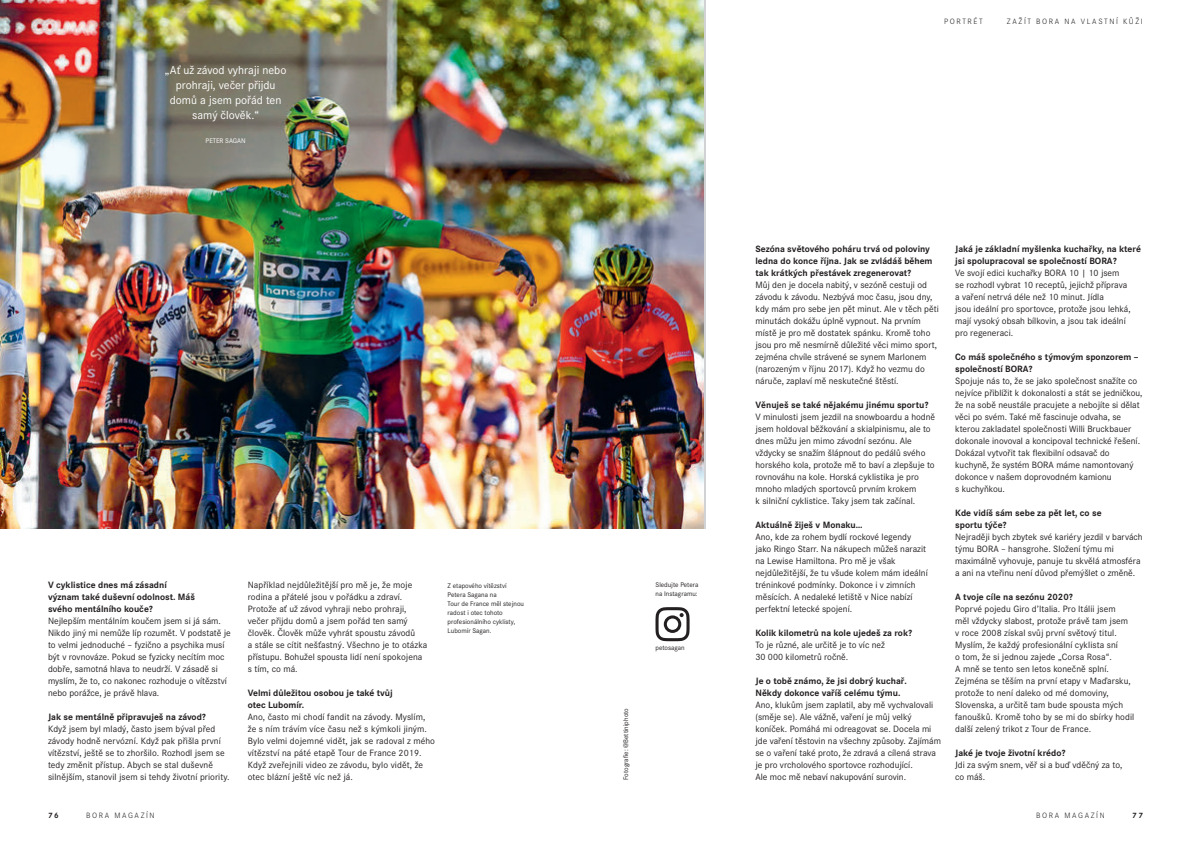
<style>
.page{position:relative;width:1191px;height:842px;background:#fff}
.page>*{position:absolute;margin:0;border:0;box-sizing:border-box;transform-origin:0 0}
._05_TEASER_12_15_lig{font:12px/15px "Corporate S";color:#fff;text-align:center}
._07_LT_9_5_12_regula{font:9.5px/12px "Corporate S";color:#231f20}
._07_LT_9_5_12_regula-2{font:700 9.5px/12px "Corporate S";color:#231f20}
.t1{font:300 8px "Corporate S";letter-spacing:.2em;color:#231f20}
.t2{font:700 8px "Corporate S";color:#231f20}
._09_BU_7_9_regular{font:7px/9px "Corporate S";color:#231f20}
._05_TEASER_12_15_lig-2{font:7px "Corporate S";color:#fff}
</style>
<div class="page">
<img style="left:0;top:0;width:703px;height:528px">
<svg style="left:655px;top:607px;width:34px;height:34px"></svg>
<p class="_05_TEASER_12_15_lig" style="left:165px;top:63px;width:123px">„Ať už závod vyhraji nebo prohraji, večer přijdu domů a jsem pořád ten samý člověk.“</p>
<p class="_05_TEASER_12_15_lig-2" style="left:206px;top:137px;width:42px">PETER SAGAN</p>
<p class="_07_LT_9_5_12_regula-2" style="left:48px;top:579px;width:148px">V cyklistice dnes má zásadní význam také duševní odolnost. Máš svého mentálního kouče?</p>
<p class="_07_LT_9_5_12_regula" style="left:48px;top:615px;width:184px">Nejlepším mentálním koučem jsem si já sám.<br>Nikdo jiný mi nemůže líp rozumět. V podstatě je to velmi jednoduché – fyzično a psychika musí být v rovnováze. Pokud se fyzicky necítím moc dobře, samotná hlava to neudrží. V zásadě si myslím, že to, co nakonec rozhoduje o vítězství nebo porážce, je právě hlava.</p>
<p class="_07_LT_9_5_12_regula-2" style="left:48px;top:711px;width:159px">Jak se mentálně připravuješ na závod?</p>
<p class="_07_LT_9_5_12_regula" style="left:48px;top:723px;width:183px">Když jsem byl mladý, často jsem býval před závody hodně nervózní. Když pak přišla první vítězství, ještě se to zhoršilo. Rozhodl jsem se tedy změnit přístup. Abych se stal duševně silnějším, stanovil jsem si tehdy životní priority.</p>
<p class="_07_LT_9_5_12_regula" style="left:248px;top:579px;width:181px">Například nejdůležitější pro mě je, že moje rodina a přátelé jsou v pořádku a zdraví.<br>Protože ať už závod vyhraji nebo prohraji, večer přijdu domů a jsem pořád ten samý člověk. Člověk může vyhrát spoustu závodů<br>a stále se cítit nešťastný. Všechno je to otázka přístupu. Bohužel spousta lidí není spokojena s tím, co má.</p>
<p class="_07_LT_9_5_12_regula-2" style="left:248px;top:687px;width:146px">Velmi důležitou osobou je také tvůj otec Lubomír.</p>
<p class="_07_LT_9_5_12_regula" style="left:248px;top:711px;width:189px">Ano, často mi chodí fandit na závody. Myslím, že s ním trávím více času než s kýmkoli jiným.<br>Bylo velmi dojemné vidět, jak se radoval z mého vítězství na páté etapě Tour de France 2019.<br>Když zveřejnili video ze závodu, bylo vidět, že otec blázní ještě víc než já.</p>
<p class="_09_BU_7_9_regular" style="left:447px;top:581px;width:78px">Z etapového vítězství<br>Petera Sagana na<br>Tour de France měl stejnou radost i otec tohoto profesionálního cyklisty,<br>Lubomír Sagan.</p>
<p class="t1" style="left:944px;top:17px;width:40px">PORTRÉT</p>
<p class="t1" style="left:1007px;top:17px;width:137px">ZAŽÍT BORA NA VLASTNÍ KŮŽI</p>
<p class="_09_BU_7_9_regular" style="left:621px;top:780px;width:73px;rotate:-90deg">Fotografie: @Bettiniphoto</p>
<p class="_09_BU_7_9_regular" style="left:655px;top:580px;width:44px">Sledujte Petera na Instagramu:</p>
<p class="_09_BU_7_9_regular" style="left:655px;top:643px;width:31px">petosagan</p>
<p class="_07_LT_9_5_12_regula-2" style="left:755px;top:243px;width:179px">Sezóna světového poháru trvá od poloviny ledna do konce října. Jak se zvládáš během tak krátkých přestávek zregenerovat?</p>
<p class="_07_LT_9_5_12_regula" style="left:755px;top:279px;width:185px">Můj den je docela nabitý, v sezóně cestuji od závodu k závodu. Nezbývá moc času, jsou dny, kdy mám pro sebe jen pět minut. Ale v těch pěti minutách dokážu úplně vypnout. Na prvním místě je pro mě dostatek spánku. Kromě toho jsou pro mě nesmírně důležité věci mimo sport, zejména chvíle strávené se synem Marlonem (narozeným v říjnu 2017). Když ho vezmu do náruče, zaplaví mě neskutečné štěstí.</p>
<p class="_07_LT_9_5_12_regula-2" style="left:755px;top:399px;width:174px">Věnuješ se také nějakému jinému sportu?</p>
<p class="_07_LT_9_5_12_regula" style="left:755px;top:411px;width:181px">V minulosti jsem jezdil na snowboardu a hodně jsem holdoval běžkování a skialpinismu, ale to dnes můžu jen mimo závodní sezónu. Ale vždycky se snažím šlápnout do pedálů svého horského kola, protože mě to baví a zlepšuje to rovnováhu na kole. Horská cyklistika je pro mnoho mladých sportovců prvním krokem<br>k silniční cyklistice. Taky jsem tak začínal.</p>
<p class="_07_LT_9_5_12_regula-2" style="left:755px;top:519px;width:109px">Aktuálně žiješ v Monaku…</p>
<p class="_07_LT_9_5_12_regula" style="left:755px;top:531px;width:174px">Ano, kde za rohem bydlí rockové legendy jako Ringo Starr. Na nákupech můžeš narazit na Lewise Hamiltona. Pro mě je však nejdůležitější, že tu všude kolem mám ideální tréninkové podmínky. Dokonce i v zimních měsících. A nedaleké letiště v Nice nabízí perfektní letecké spojení.</p>
<p class="_07_LT_9_5_12_regula-2" style="left:755px;top:626px;width:158px">Kolik kilometrů na kole ujedeš za rok?</p>
<p class="_07_LT_9_5_12_regula" style="left:755px;top:639px;width:131px">To je různé, ale určitě je to víc než<br>30 000 kilometrů ročně.</p>
<p class="_07_LT_9_5_12_regula-2" style="left:755px;top:674px;width:153px">Je o tobě známo, že jsi dobrý kuchař.<br>Někdy dokonce vaříš celému týmu.</p>
<p class="_07_LT_9_5_12_regula" style="left:755px;top:699px;width:187px">Ano, klukům jsem zaplatil, aby mě vychvalovali (směje se). Ale vážně, vaření je můj velký koníček. Pomáhá mi odreagovat se. Docela mi jde vaření těstovin na všechny způsoby. Zajímám se o vaření také proto, že zdravá a cílená strava je pro vrcholového sportovce rozhodující.<br>Ale moc mě nebaví nakupování surovin.</p>
<p class="_07_LT_9_5_12_regula-2" style="left:955px;top:242px;width:187px">Jaká je základní myšlenka kuchařky, na které jsi spolupracoval se společností BORA?</p>
<p class="_07_LT_9_5_12_regula" style="left:955px;top:267px;width:177px">Ve svojí edici kuchařky BORA 10 | 10 jsem<br>se rozhodl vybrat 10 receptů, jejichž příprava a vaření netrvá déle než 10 minut. Jídla<br>jsou ideální pro sportovce, protože jsou lehká, mají vysoký obsah bílkovin, a jsou tak ideální pro regeneraci.</p>
<p class="_07_LT_9_5_12_regula-2" style="left:955px;top:350px;width:185px">Co máš společného s týmovým sponzorem – společností BORA?</p>
<p class="_07_LT_9_5_12_regula" style="left:955px;top:375px;width:189px">Spojuje nás to, že se jako společnost snažíte co nejvíce přiblížit k dokonalosti a stát se jedničkou, že na sobě neustále pracujete a nebojíte si dělat věci po svém. Také mě fascinuje odvaha, se kterou zakladatel společnosti Willi Bruckbauer dokonale inovoval a koncipoval technické řešení.<br>Dokázal vytvořit tak flexibilní odsavač do kuchyně, že systém BORA máme namontovaný dokonce v našem doprovodném kamionu<br>s kuchyňkou.</p>
<p class="_07_LT_9_5_12_regula-2" style="left:955px;top:506px;width:148px">Kde vidíš sám sebe za pět let, co se sportu týče?</p>
<p class="_07_LT_9_5_12_regula" style="left:955px;top:531px;width:189px">Nejraději bych zbytek své kariéry jezdil v barvách týmu BORA – hansgrohe. Složení týmu mi maximálně vyhovuje, panuje tu skvělá atmosféra a ani na vteřinu není důvod přemýšlet o změně.</p>
<p class="_07_LT_9_5_12_regula-2" style="left:955px;top:590px;width:119px">A tvoje cíle na sezónu 2020?</p>
<p class="_07_LT_9_5_12_regula" style="left:955px;top:603px;width:180px">Poprvé pojedu Giro d’Italia. Pro Itálii jsem<br>měl vždycky slabost, protože právě tam jsem v roce 2008 získal svůj první světový titul.<br>Myslím, že každý profesionální cyklista sní<br>o tom, že si jednou zajede „Corsa Rosa“.<br>A mně se tento sen letos konečně splní.<br>Zejména se těším na první etapy v Maďarsku, protože to není daleko od mé domoviny, Slovenska, a určitě tam bude spousta mých fanoušků. Kromě toho by se mi do sbírky hodil další zelený trikot z Tour de France.</p>
<p class="_07_LT_9_5_12_regula-2" style="left:955px;top:746px;width:112px">Jaké je tvoje životní krédo?</p>
<p class="_07_LT_9_5_12_regula" style="left:955px;top:759px;width:169px">Jdi za svým snem, věř si a buď vděčný za to, co máš.</p>
<p class="t2" style="left:48px;top:810px;width:12px">76</p>
<p class="t1" style="left:86px;top:811px;width:70px">BORA MAGAZÍN</p>
<p class="t1" style="left:1036px;top:811px;width:70px">BORA MAGAZÍN</p>
<p class="t2" style="left:1132px;top:810px;width:12px">77</p>
</div>
